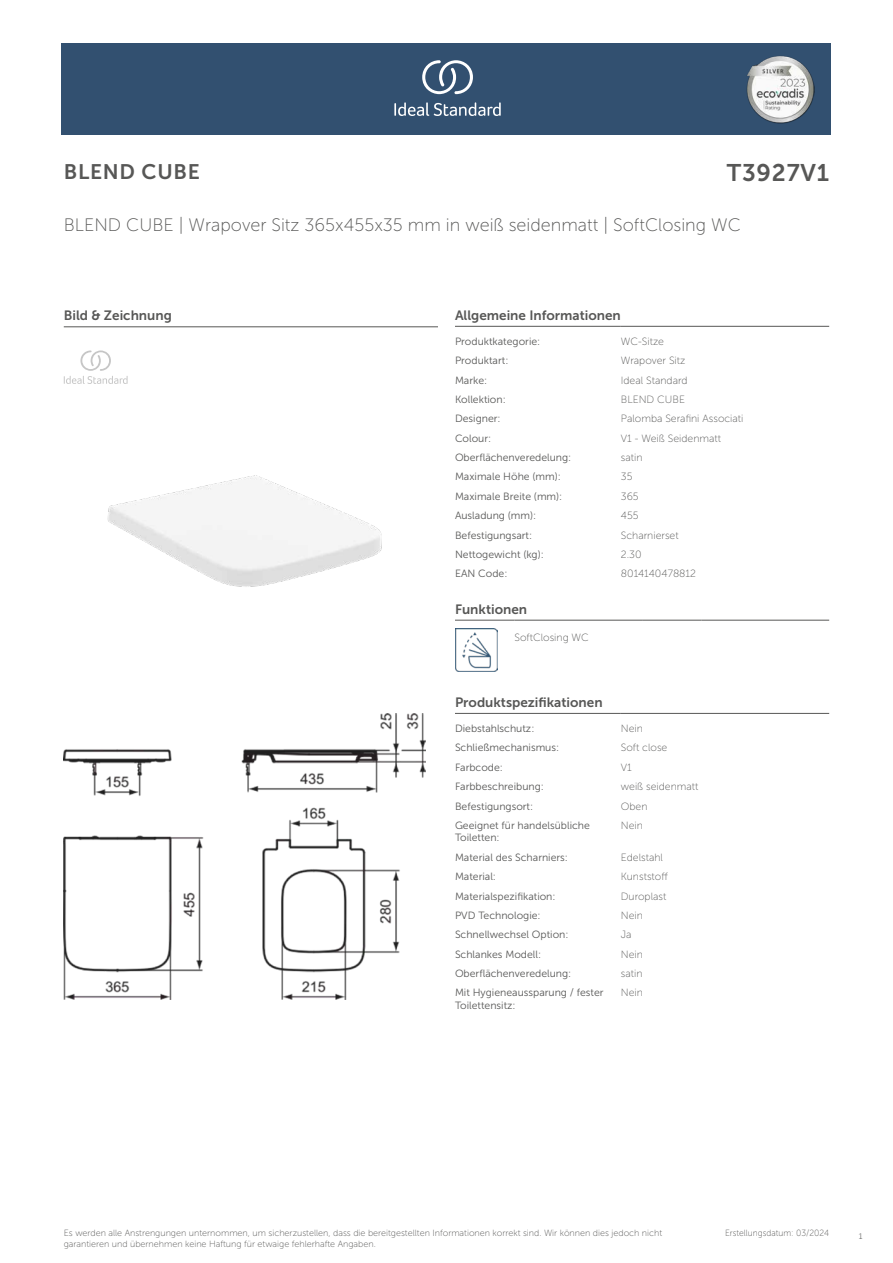
<style>
.page{position:relative;width:893px;height:1263px;background:#fff}
.page>*{position:absolute;margin:0;border:0;box-sizing:border-box;transform-origin:0 0}
.t1{font:24px "Museo Sans 700";letter-spacing:.035em;color:#575756}
.t2{font:21px "Museo Sans 700";letter-spacing:.035em;color:#575756}
.t3{font:18px "Museo Sans 100";color:#575756}
.t4{font:13.5px "Museo Sans 700";color:#575756}
.t5{font:10.5px/12.6px "Museo Sans 300";color:#575756}
.t6{font:10.5px "Museo Sans 100";color:#575756}
.t7{font:9px/10.8px "Museo Sans 100";color:#575756}
.t8{font:9px "Museo Sans 100";color:#575756;scale:.95 1}
.t9{font:300 9px "Calibri";color:#575756;scale:.95 1}
</style>
<div class="page">
<div style="left:62px;top:43px;width:769px;height:91px;background:#325070"></div>
<hr style="left:455px;top:326px;width:166px;height:1px;background:#575756">
<hr style="left:621px;top:326px;width:208px;height:1px;background:#575756">
<hr style="left:455px;top:620px;width:59px;height:1px;background:#575756">
<hr style="left:514px;top:620px;width:128px;height:1px;background:#575756">
<hr style="left:642px;top:620px;width:60px;height:1px;background:#575756">
<hr style="left:702px;top:620px;width:127px;height:1px;background:#575756">
<img style="left:455px;top:629px;width:42px;height:42px">
<hr style="left:455px;top:713px;width:166px;height:1px;background:#575756">
<hr style="left:621px;top:713px;width:208px;height:1px;background:#575756">
<img style="left:64px;top:714px;width:361px;height:285px">
<hr style="left:64px;top:327px;width:374px;height:1px;background:#575756">
<svg style="left:64px;top:350px;width:64px;height:34px"></svg>
<img style="left:107px;top:475px;width:275px;height:112px">
<svg style="left:394px;top:102px;width:107px;height:14px"></svg>
<svg style="left:422px;top:60px;width:51px;height:34px"></svg>
<img style="left:746px;top:56px;width:68px;height:67px">
<h2 class="t2" style="left:64px;top:160px;width:138px">BLEND CUBE</h2>
<h1 class="t1" style="left:727px;top:160px;width:104px">T3927V1</h1>
<h3 class="t3" style="left:64px;top:215px;width:679px">BLEND CUBE | Wrapover Sitz 365x455x35 mm in weiß seidenmatt | SoftClosing WC</h3>
<p class="t4" style="left:64px;top:308px;width:110px">Bild &amp; Zeichnung</p>
<p class="t4" style="left:455px;top:308px;width:167px">Allgemeine Informationen</p>
<p class="t5" style="left:455px;top:335px;width:87px">Produktkategorie:</p>
<p class="t6" style="left:621px;top:336px;width:45px">WC-Sitze</p>
<p class="t5" style="left:455px;top:354px;width:55px">Produktart:</p>
<p class="t6" style="left:621px;top:355px;width:66px">Wrapover Sitz</p>
<p class="t5" style="left:455px;top:374px;width:34px">Marke:</p>
<p class="t6" style="left:621px;top:374px;width:68px">Ideal Standard</p>
<p class="t5" style="left:455px;top:393px;width:52px">Kollektion:</p>
<p class="t6" style="left:621px;top:394px;width:66px">BLEND CUBE</p>
<p class="t5" style="left:455px;top:413px;width:47px">Designer:</p>
<p class="t6" style="left:621px;top:413px;width:124px">Palomba Serafini Associati</p>
<p class="t5" style="left:455px;top:432px;width:38px">Colour:</p>
<p class="t6" style="left:621px;top:433px;width:102px">V1 - Weiß Seidenmatt</p>
<p class="t5" style="left:455px;top:451px;width:118px">Oberflächenveredelung:</p>
<p class="t6" style="left:621px;top:452px;width:23px">satin</p>
<p class="t5" style="left:455px;top:471px;width:107px">Maximale Höhe (mm):</p>
<p class="t6" style="left:621px;top:471px;width:13px">35</p>
<p class="t5" style="left:455px;top:490px;width:109px">Maximale Breite (mm):</p>
<p class="t6" style="left:621px;top:491px;width:19px">365</p>
<p class="t5" style="left:455px;top:509px;width:83px">Ausladung (mm):</p>
<p class="t6" style="left:621px;top:510px;width:19px">455</p>
<p class="t5" style="left:455px;top:529px;width:79px">Befestigungsart:</p>
<p class="t6" style="left:621px;top:529px;width:59px">Scharnierset</p>
<p class="t5" style="left:455px;top:548px;width:90px">Nettogewicht (kg):</p>
<p class="t6" style="left:621px;top:549px;width:22px">2.30</p>
<p class="t5" style="left:455px;top:567px;width:54px">EAN Code:</p>
<p class="t6" style="left:621px;top:568px;width:77px">8014140478812</p>
<p class="t4" style="left:455px;top:602px;width:74px">Funktionen</p>
<p class="t6" style="left:514px;top:632px;width:76px">SoftClosing WC</p>
<p class="t4" style="left:455px;top:695px;width:149px">Produktspezifikationen</p>
<p class="t5" style="left:455px;top:722px;width:81px">Diebstahlschutz:</p>
<p class="t6" style="left:621px;top:723px;width:24px">Nein</p>
<p class="t5" style="left:455px;top:742px;width:106px">Schließmechanismus:</p>
<p class="t6" style="left:621px;top:742px;width:48px">Soft close</p>
<p class="t5" style="left:455px;top:761px;width:49px">Farbcode:</p>
<p class="t6" style="left:621px;top:762px;width:12px">V1</p>
<p class="t5" style="left:455px;top:780px;width:90px">Farbbeschreibung:</p>
<p class="t6" style="left:621px;top:781px;width:79px">weiß seidenmatt</p>
<p class="t5" style="left:455px;top:800px;width:80px">Befestigungsort:</p>
<p class="t6" style="left:621px;top:800px;width:28px">Oben</p>
<p class="t5" style="left:455px;top:819px;width:136px">Geeignet für handelsübliche<br>Toiletten:</p>
<p class="t6" style="left:621px;top:820px;width:24px">Nein</p>
<p class="t5" style="left:455px;top:851px;width:115px">Material des Scharniers:</p>
<p class="t6" style="left:621px;top:852px;width:44px">Edelstahl</p>
<p class="t5" style="left:455px;top:870px;width:43px">Material:</p>
<p class="t6" style="left:621px;top:871px;width:48px">Kunststoff</p>
<p class="t5" style="left:455px;top:890px;width:102px">Materialspezifikation:</p>
<p class="t6" style="left:621px;top:890px;width:47px">Duroplast</p>
<p class="t5" style="left:455px;top:909px;width:87px">PVD Technologie:</p>
<p class="t6" style="left:621px;top:910px;width:24px">Nein</p>
<p class="t5" style="left:455px;top:928px;width:115px">Schnellwechsel Option:</p>
<p class="t6" style="left:621px;top:929px;width:12px">Ja</p>
<p class="t5" style="left:455px;top:948px;width:88px">Schlankes Modell:</p>
<p class="t6" style="left:621px;top:948px;width:24px">Nein</p>
<p class="t5" style="left:455px;top:967px;width:118px">Oberflächenveredelung:</p>
<p class="t6" style="left:621px;top:968px;width:23px">satin</p>
<p class="t5" style="left:455px;top:986px;width:150px">Mit Hygieneaussparung / fester<br>Toilettensitz:</p>
<p class="t6" style="left:621px;top:987px;width:24px">Nein</p>
<p class="t7" style="left:64px;top:1227px;width:600px">Es werden alle Anstrengungen unternommen, um sicherzustellen, dass die bereitgestellten Informationen korrekt sind. Wir können dies jedoch nicht garantieren und übernehmen keine Haftung für etwaige fehlerhafte Angaben.</p>
<p class="t8" style="left:725px;top:1228px;width:111px">Erstellungsdatum: 03/2024</p>
<p class="t9" style="left:858px;top:1230px;width:6px">1</p>
</div>
